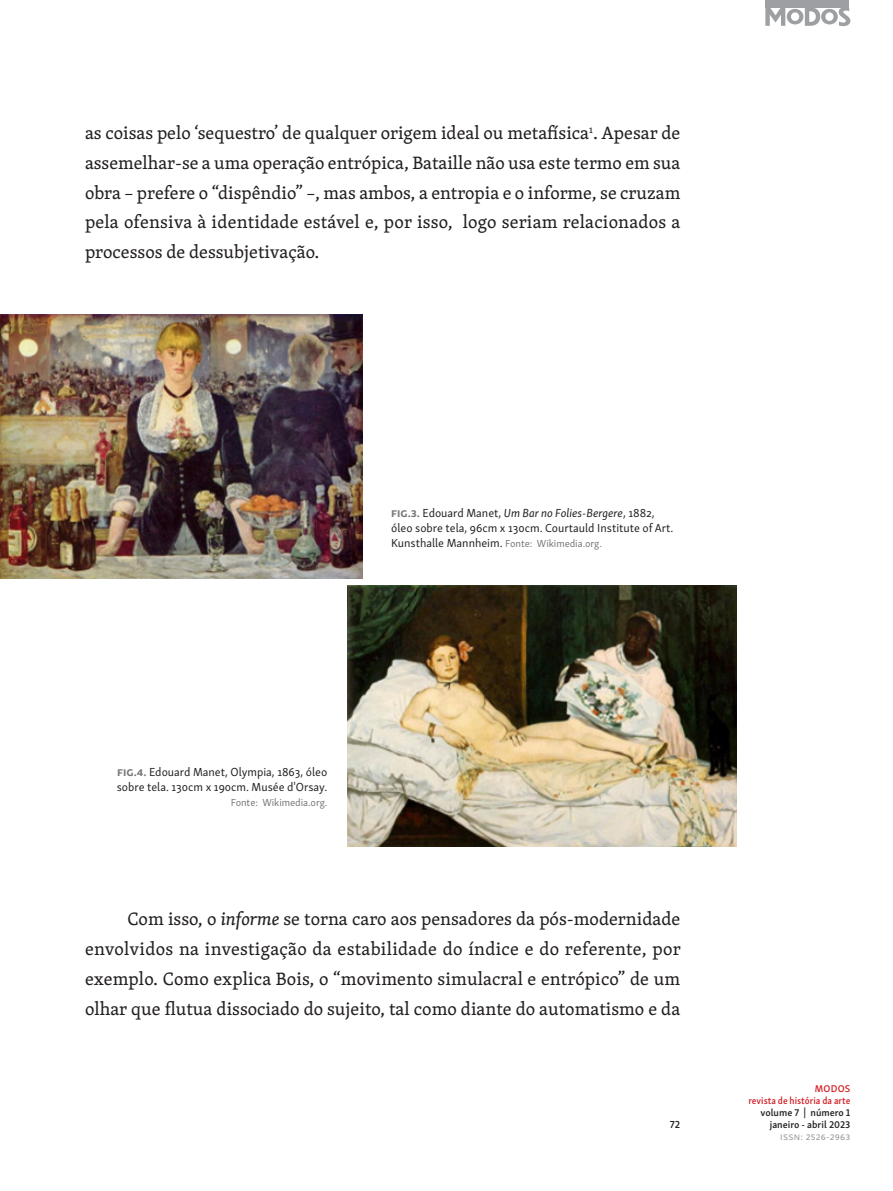
<style>
.page{position:relative;width:893px;height:1191px;background:#fff}
.page>*{position:absolute;margin:0;border:0;box-sizing:border-box;transform-origin:0 0}
.Paragrafo-Principal{font:18.3px/29.7px "Skolar Latin";color:#231f20;text-align:justify}
.Figura-Legendas{font:12px/15px "Skolar Sans Latn";color:#231f20}
.Figura-Legendas-2{font:10.5px "Skolar Sans Latn";letter-spacing:-.005em;color:#757679}
.t1{font:600 10.5px "Skolar Sans Latn";color:#231f20}
.t2{font:600 10.05px/12px "Skolar Sans Latn";color:#231f20;text-align:right}
.t3{font:600 10.05px "Skolar Sans Latn Cn";color:#d1232a}
.t4{font:10.05px "Skolar Sans Latn";letter-spacing:.025em;color:#939598}
.t5{font:600 10.05px "Skolar Sans Latn";letter-spacing:.025em;color:#d1232a}
.s1{font-weight:700;color:#757679}
.s2{font-style:italic}
.s3{font-size:12px;color:#231f20}
</style>
<div class="page">
<div style="left:765px;top:0;width:84px;height:8px;background:#9d9fa2"></div>
<svg style="left:765px;top:7px;width:85px;height:19px"></svg>
<img style="left:1px;top:314px;width:361px;height:264px">
<img style="left:348px;top:585px;width:388px;height:261px">
<p class="Paragrafo-Principal" style="left:85px;top:118px;width:597px">as coisas pelo ‘sequestro’ de qualquer origem ideal ou metafísica<sup>1</sup>. Apesar de assemelhar-se a uma operação entrópica, Bataille não usa este termo em sua obra – prefere o “dispêndio” –, mas ambos, a entropia e o informe, se cruzam pela ofensiva à identidade estável e, por isso, logo seriam relacionados a processos de dessubjetivação.</p>
<p class="Figura-Legendas" style="left:391px;top:504px;width:284px"><span class="s1">Fig.3.</span> Edouard Manet, <span class="s2">Um Bar no Folies-Bergere</span>, 1882, óleo sobre tela, 96cm x 130cm. Courtauld Institute of Art.</p>
<p class="Figura-Legendas-2" style="left:391px;top:535px;width:212px"><span class="s3">Kunsthalle Mannheim.</span> Fonte: Wikimedia.org.</p>
<p class="Figura-Legendas" style="left:117px;top:764px;width:212px"><span class="s1">Fig.4.</span> Edouard Manet, Olympia, 1863, óleo sobre tela. 130cm x 190cm. Musée d'Orsay.</p>
<p class="Figura-Legendas-2" style="left:231px;top:795px;width:98px">Fonte: Wikimedia.org.</p>
<p class="Paragrafo-Principal" style="left:85px;top:904px;width:597px;text-indent:43px">Com isso, o <span class="s2">informe</span> se torna caro aos pensadores da pós-modernidade envolvidos na investigação da estabilidade do índice e do referente, por exemplo. Como explica Bois, o “movimento simulacral e entrópico” de um olhar que flutua dissociado do sujeito, tal como diante do automatismo e da</p>
<p class="t1" style="left:670px;top:1116px;width:12px">72</p>
<p class="t5" style="left:815px;top:1081px;width:37px">MODOS</p>
<p class="t3" style="left:748px;top:1093px;width:103px">revista de história da arte</p>
<p class="t2" style="left:760px;top:1106px;width:91px">volume 7 | número 1 janeiro - abril 2023</p>
<p class="t4" style="left:780px;top:1129px;width:72px">ISSN: 2526-2963</p>
</div>
